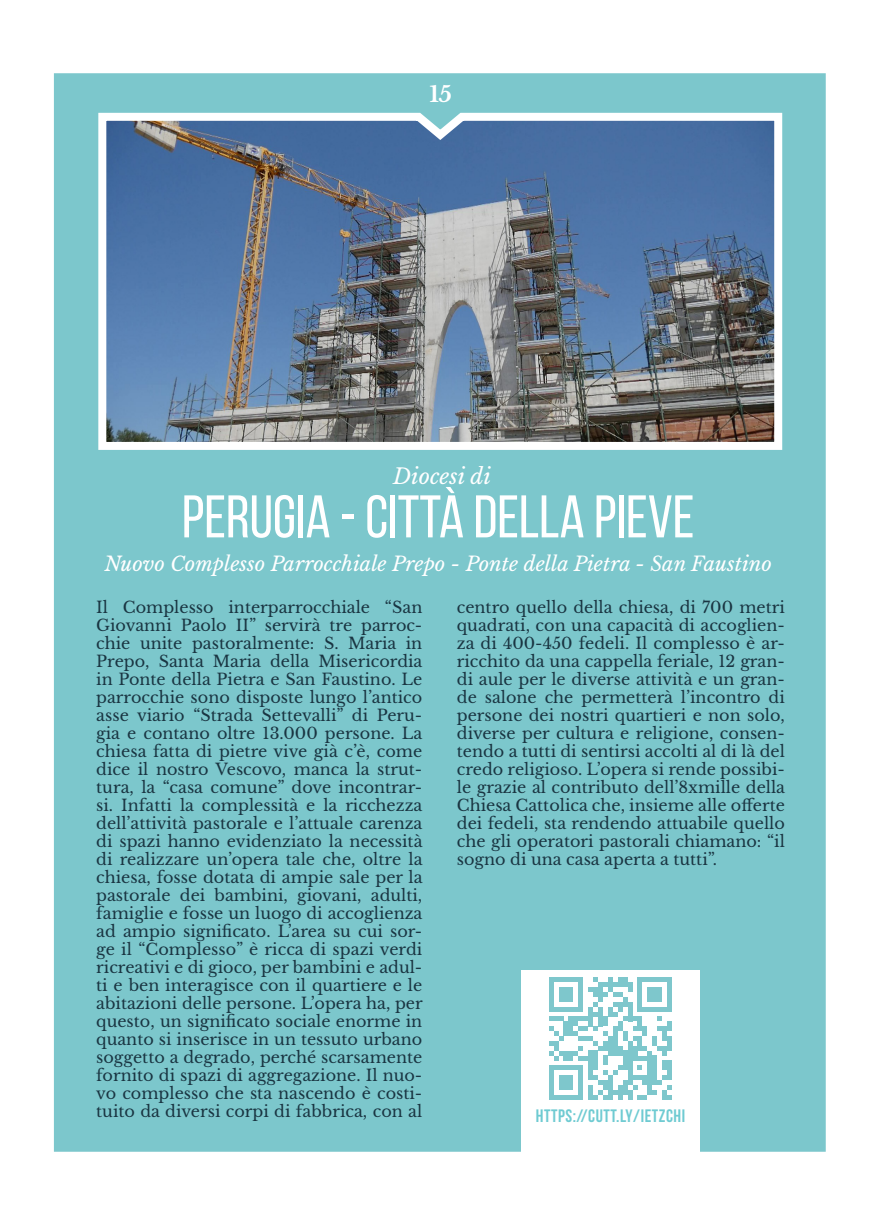
<style>
.page{position:relative;width:874px;height:1225px;background:#fff}
.page>*{position:absolute;margin:0;border:0;box-sizing:border-box;transform-origin:0 0}
._80_Header_C{font:60px "Bebas Neue";color:#fff}
.t1{font:700 22px "Libre Baskerville";color:#fff}
.t2{font:italic 21.6px "Libre Baskerville";color:#fff}
._80_Header_C-2{font:italic 20px "Libre Baskerville";color:#fff}
.t3{font:700 18px "Bebas Neue";letter-spacing:.03em;color:#6fcbd2}
.t4{font:16px/18px "Libre Baskerville";color:#1a3542;text-align:justify}
</style>
<div class="page">
<div style="left:54px;top:73px;width:771px;height:1078px;background:#7cc7cc"></div>
<div style="left:520px;top:970px;width:179px;height:255px;background:#fff"></div>
<img style="left:94px;top:109px;width:691px;height:345px">
<svg style="left:549px;top:977px;width:122px;height:122px"></svg>
<p class="t1" style="left:429px;top:81px;width:24px">15</p>
<h3 class="t2" style="left:393px;top:463px;width:99px">Diocesi di</h3>
<p class="_80_Header_C" style="left:182px;top:484px;width:513px">PERUGIA - CITTÀ DELLA PIEVE</p>
<p class="_80_Header_C-2" style="left:104px;top:551px;width:668px">Nuovo Complesso Parrocchiale Prepo - Ponte della Pietra - San Faustino</p>
<p class="t4" style="left:96px;top:598px;width:328px">Il Complesso interparrocchiale “San Giovanni Paolo II” servirà tre parroc&shy;chie unite pastoralmente: S. Maria in Prepo, Santa Maria della Misericordia in Ponte della Pietra e San Faustino. Le parrocchie sono disposte lungo l’antico asse viario “Strada Settevalli” di Peru&shy;gia e contano oltre 13.000 persone. La chiesa fatta di pietre vive già c’è, come dice il nostro Vescovo, manca la strut&shy;tura, la “casa comune” dove incontrar&shy;si. Infatti la complessità e la ricchezza dell’attività pastorale e l’attuale carenza di spazi hanno evidenziato la necessità di realizzare un’opera tale che, oltre la chiesa, fosse dotata di ampie sale per la pastorale dei bambini, giovani, adulti, famiglie e fosse un luogo di accoglienza ad ampio significato. L’area su cui sor&shy;ge il “Complesso” è ricca di spazi verdi ricreativi e di gioco, per bambini e adul&shy;ti e ben interagisce con il quartiere e le abitazioni delle persone. L’opera ha, per questo, un significato sociale enorme in quanto si inserisce in un tessuto urbano soggetto a degrado, perché scarsamente fornito di spazi di aggregazione. Il nuo&shy;vo complesso che sta nascendo è costi&shy;tuito da diversi corpi di fabbrica, con al</p>
<p class="t4" style="left:456px;top:598px;width:329px">centro quello della chiesa, di 700 metri quadrati, con una capacità di accoglien&shy;za di 400-450 fedeli. Il complesso è ar&shy;ricchito da una cappella feriale, 12 gran&shy;di aule per le diverse attività e un gran&shy;de salone che permetterà l’incontro di persone dei nostri quartieri e non solo, diverse per cultura e religione, consen&shy;tendo a tutti di sentirsi accolti al di là del credo religioso. L’opera si rende possibi&shy;le grazie al contributo dell’8xmille della Chiesa Cattolica che, insieme alle offerte dei fedeli, sta rendendo attuabile quello che gli operatori pastorali chiamano: “il sogno di una casa aperta a tutti”.</p>
<p class="t3" style="left:535px;top:1105px;width:151px">HTTPS://CUTT.LY/IETZCHI</p>
</div>
